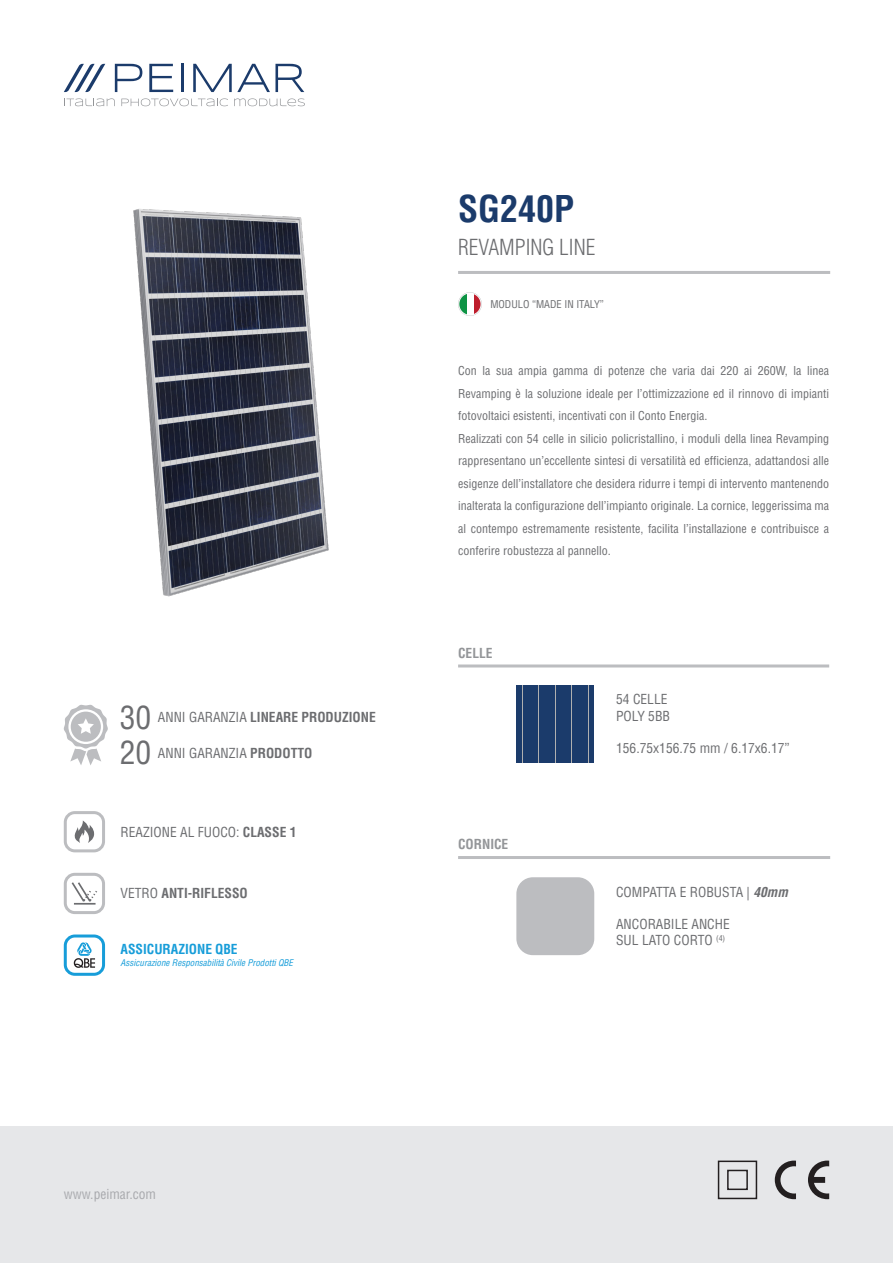
<style>
.page{position:relative;width:893px;height:1263px;background:#fff}
.page>*{position:absolute;margin:0;border:0;box-sizing:border-box;transform-origin:0 0}
.t1{font:700 condensed 36px "Helvetica LT Std";color:#1b3b6b}
.t2{font:condensed 31.5px "Helvetica LT Std";color:#6c6d70}
.t3{font:300 condensed 21.6px "Helvetica LT Std";color:#6c6d70}
.t4{font:condensed 13.5px "Helvetica LT Std";color:#6c6d70}
.t5{font:700 condensed 13.5px "Helvetica LT Std";color:#6c6d70}
.t6{font:700 condensed 13.5px "Helvetica LT Std";color:#179dd9}
.t7{font:condensed 13.5px "Helvetica LT Std";color:#a8a9ad}
.t8{font:700 condensed 13.5px "Helvetica LT Std";color:#939598}
.t9{font:condensed 12px/22.5px "Helvetica LT Std";color:#6c6d70;text-align:justify}
.t10{font:condensed 10.5px "Helvetica LT Std";color:#6c6d70}
.t11{font:italic condensed 9px "Helvetica LT Std";color:#179dd9}
.s1{font-weight:400}
.s2{font-weight:700}
.s3{font-weight:700;font-style:italic}
</style>
<div class="page">
<div style="left:0;top:1126px;width:893px;height:137px;background:#e6e7e9"></div>
<div style="left:718px;top:1160px;width:39px;height:39px;border:2px solid #231f20"></div>
<div style="left:727px;top:1170px;width:21px;height:20px;border:2px solid #231f20"></div>
<svg style="left:775px;top:1160px;width:21px;height:39px"></svg>
<svg style="left:808px;top:1160px;width:21px;height:39px"></svg>
<svg style="left:115px;top:64px;width:27px;height:28px"></svg>
<svg style="left:149px;top:64px;width:24px;height:28px"></svg>
<hr style="left:181px;top:64px;width:3px;height:28px;background:#1b3b6b">
<svg style="left:193px;top:64px;width:111px;height:28px"></svg>
<svg style="left:64px;top:64px;width:41px;height:28px"></svg>
<svg style="left:64px;top:98px;width:51px;height:8px"></svg>
<svg style="left:121px;top:98px;width:107px;height:8px"></svg>
<svg style="left:234px;top:98px;width:71px;height:8px"></svg>
<svg style="left:64px;top:704px;width:44px;height:61px"></svg>
<hr style="left:458px;top:664px;width:371px;height:3px;background:#bcbdc0">
<hr style="left:458px;top:856px;width:372px;height:3px;background:#bcbdc0">
<svg style="left:458px;top:292px;width:24px;height:24px"></svg>
<hr style="left:458px;top:271px;width:372px;height:3px;background:#bcbdc0">
<div style="left:518px;top:879px;width:75px;height:75px;background:#bcbdc0;border-radius:15px"></div>
<div style="left:516px;top:877px;width:78px;height:78px;border:3px solid #bcbdc0;border-radius:15px"></div>
<div style="left:516px;top:685px;width:78px;height:78px;background:#1b3b6b"></div>
<hr style="left:522px;top:685px;width:1px;height:78px;background:#b0b0b0">
<hr style="left:538px;top:685px;width:1px;height:78px;background:#b0b0b0">
<hr style="left:555px;top:685px;width:1px;height:78px;background:#b0b0b0">
<hr style="left:571px;top:685px;width:1px;height:78px;background:#b0b0b0">
<hr style="left:588px;top:685px;width:1px;height:78px;background:#b0b0b0">
<img style="left:133px;top:209px;width:196px;height:388px">
<div style="left:64px;top:811px;width:41px;height:41px;border:3px solid #bcbdc0;border-radius:10px"></div>
<svg style="left:74px;top:820px;width:20px;height:23px"></svg>
<div style="left:64px;top:873px;width:41px;height:41px;border:3px solid #bcbdc0;border-radius:10px"></div>
<svg style="left:71px;top:882px;width:26px;height:21px"></svg>
<hr style="left:74px;top:903px;width:22px;height:2px;background:#6c6d70">
<div style="left:64px;top:934px;width:41px;height:42px;border:3px solid #179dd9;border-radius:10px"></div>
<svg style="left:74px;top:942px;width:21px;height:26px"></svg>
<p class="t2" style="left:120px;top:698px;width:33px">30</p>
<p class="t5" style="left:158px;top:709px;width:219px"><span class="s1">ANNI GARANZIA</span> LINEARE PRODUZIONE</p>
<p class="t2" style="left:120px;top:733px;width:33px">20</p>
<p class="t4" style="left:158px;top:744px;width:156px">ANNI GARANZIA <span class="s2">PRODOTTO</span></p>
<p class="t4" style="left:121px;top:823px;width:177px">REAZIONE AL FUOCO: <span class="s2">CLASSE 1</span></p>
<p class="t5" style="left:121px;top:885px;width:129px"><span class="s1">VETRO</span> ANTI-RIFLESSO</p>
<p class="t6" style="left:121px;top:941px;width:119px">ASSICURAZIONE QBE</p>
<p class="t11" style="left:121px;top:957px;width:174px">Assicurazione Responsabilità Civile Prodotti QBE</p>
<p class="t1" style="left:458px;top:187px;width:118px">SG240P</p>
<p class="t3" style="left:458px;top:234px;width:139px">REVAMPING LINE</p>
<p class="t10" style="left:490px;top:297px;width:115px">MODULO “MADE IN ITALY”</p>
<p class="t9" style="left:458px;top:359px;width:373px">Con la sua ampia gamma di potenze che varia dai 220 ai 260W, la linea Revamping è la soluzione ideale per l’ottimizzazione ed il rinnovo di impianti fotovoltaici esistenti, incentivati con il Conto Energia.</p>
<p class="t9" style="left:458px;top:427px;width:373px">Realizzati con 54 celle in silicio policristallino, i moduli della linea Revamping rappresentano un’eccellente sintesi di versatilità ed efficienza, adattandosi alle esigenze dell’installatore che desidera ridurre i tempi di intervento mantenendo inalterata la configurazione dell’impianto originale. La cornice, leggerissima ma al contempo estremamente resistente, facilita l’installazione e contribuisce a conferire robustezza al pannello.</p>
<p class="t8" style="left:458px;top:644px;width:36px">CELLE</p>
<p class="t8" style="left:458px;top:835px;width:52px">CORNICE</p>
<p class="t4" style="left:616px;top:691px;width:53px">54 CELLE</p>
<p class="t4" style="left:616px;top:707px;width:55px">POLY 5BB</p>
<p class="t4" style="left:616px;top:740px;width:175px">156.75x156.75 mm / 6.17x6.17”</p>
<p class="t4" style="left:616px;top:883px;width:173px">COMPATTA E ROBUSTA | <span class="s3">40mm</span></p>
<p class="t4" style="left:616px;top:916px;width:115px">ANCORABILE ANCHE</p>
<p class="t4" style="left:616px;top:932px;width:111px">SUL LATO CORTO <sup>(4)</sup></p>
<p class="t7" style="left:64px;top:1186px;width:94px">www.peimar.com</p>
</div>
